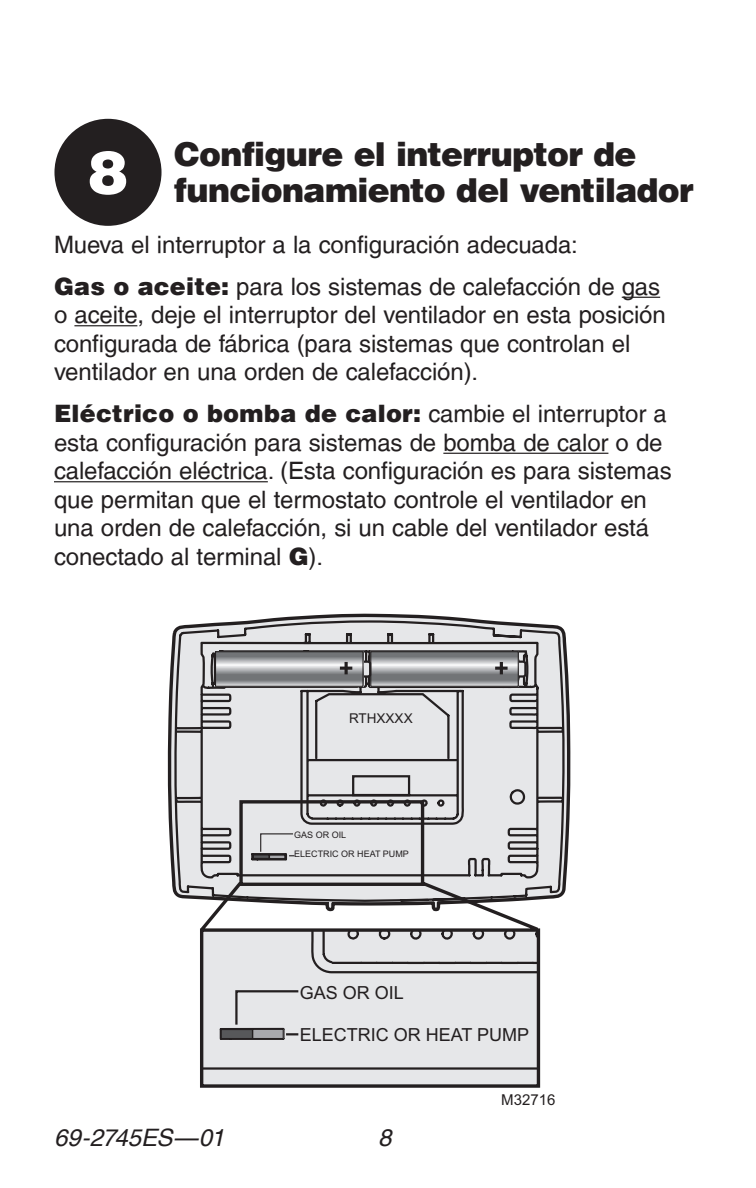
<style>
.page{position:relative;width:756px;height:1188px;background:#fff}
.page>*{position:absolute;margin:0;border:0;box-sizing:border-box;transform-origin:0 0}
.t1{font:900 60px "Helvetica LT";color:#fff}
.t2{font:900 33px/36px "Helvetica LT";letter-spacing:-.02em;color:#231f20}
.t3{font:24px/28.5px "Helvetica LT";letter-spacing:-.005em;color:#231f20}
.t4{font:italic 24px "Helvetica LT";letter-spacing:-.02em;color:#231f20}
.t5{font:18px "Arial";color:#231f20}
.t6{font:15px "Arial";color:#231f20}
.t7{font:13.5px "Arial";color:#231f20}
.t8{font:9px/18.9px "Arial";color:#231f20}
.s1{font-weight:900}
</style>
<div class="page">
<hr style="left:622px;top:297px;width:38px;height:1px;background:#231f20">
<hr style="left:74px;top:325px;width:63px;height:1px;background:#231f20">
<hr style="left:443px;top:453px;width:165px;height:1px;background:#231f20">
<hr style="left:54px;top:481px;width:214px;height:1px;background:#231f20">
<div style="left:54px;top:119px;width:108px;height:107px;background:#231f20;border-radius:50%"></div>
<svg style="left:168px;top:614px;width:402px;height:279px"></svg>
<svg style="left:174px;top:619px;width:391px;height:281px;background:#c7c7c9"></svg>
<div style="left:512px;top:662px;width:13px;height:14px;background:#e6e7e9;border-radius:2px"></div>
<div style="left:511px;top:661px;width:16px;height:17px;border:2px solid #231f20;border-radius:2px"></div>
<svg style="left:372px;top:653px;width:145px;height:32px;background:#9e9fa2"></svg>
<div style="left:370px;top:651px;width:149px;height:36px;border:1px solid #231f20"></div>
<svg style="left:495px;top:662px;width:13px;height:12px"></svg>
<div style="left:357px;top:662px;width:13px;height:14px;background:#e6e7e9;border-radius:2px"></div>
<div style="left:356px;top:661px;width:15px;height:17px;border:2px solid #231f20;border-radius:2px"></div>
<svg style="left:217px;top:653px;width:145px;height:32px;background:#9e9fa2"></svg>
<div style="left:215px;top:651px;width:149px;height:36px;border:1px solid #231f20"></div>
<svg style="left:340px;top:662px;width:12px;height:12px"></svg>
<svg style="left:197px;top:798px;width:345px;height:290px;background:#cacacc"></svg>
<h1 class="t1" style="left:88px;top:138px;width:42px">8</h1>
<h2 class="t2" style="left:174px;top:136px;width:521px">Configure el interruptor de funcionamiento del ventilador</h2>
<p class="t3" style="left:54px;top:223px;width:608px;line-height:42px">Mueva el interruptor a la configuración adecuada:<br><span class="s1">Gas o aceite:</span> para los sistemas de calefacción de gas</p>
<p class="t3" style="left:54px;top:301px;width:613px">o aceite, deje el interruptor del ventilador en esta posición configurada de fábrica (para sistemas que controlan el ventilador en una orden de calefacción).</p>
<p class="t3" style="left:54px;top:400px;width:619px"><span class="s1">Eléctrico o bomba de calor:</span> cambie el interruptor a esta configuración para sistemas de bomba de calor o de calefacción eléctrica. (Esta configuración es para sistemas que permitan que el termostato controle el ventilador en una orden de calefacción, si un cable del ventilador está conectado al terminal <span class="s1">G</span>).</p>
<p class="t7" style="left:349px;top:710px;width:65px">RTHXXXX</p>
<p class="t8" style="left:294px;top:826px;width:116px">GAS OR OIL<br>ELECTRIC OR HEAT PUMP</p>
<p class="t5" style="left:300px;top:983px;width:106px">GAS OR OIL</p>
<p class="t5" style="left:300px;top:1025px;width:231px">ELECTRIC OR HEAT PUMP</p>
<p class="t4" style="left:54px;top:1124px;width:172px">69-2745ES—01</p>
<p class="t4" style="left:378px;top:1124px;width:15px">8</p>
<p class="t6" style="left:501px;top:1091px;width:56px">M32716</p>
</div>
